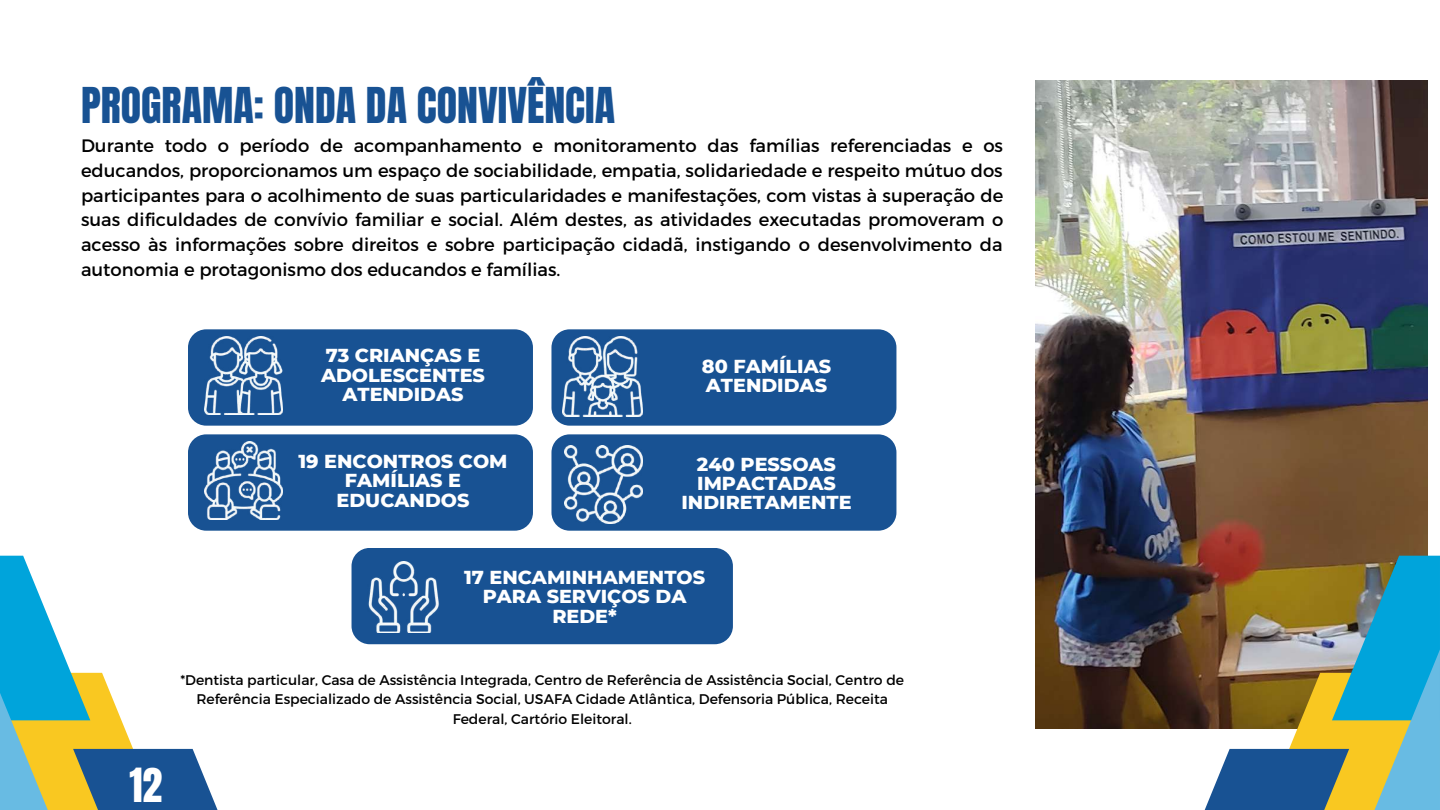
<style>
.page{position:relative;width:1440px;height:810px;background:#fff}
.page>*{position:absolute;margin:0;border:0;box-sizing:border-box;transform-origin:0 0}
.t1{font:42px "Anton";color:#185293}
.t2{font:40px "Anton";color:#fff}
.t3{font:800 19.2px/19.3px "Montserrat";color:#fff;text-align:center}
.t4{font:18px/24.8px "Montserrat";color:#000;text-align:justify}
.t5{font:14px/19.5px "Montserrat";color:#000;text-align:center}
</style>
<div class="page">
<svg style="left:0;top:556px;width:218px;height:254px"></svg>
<img style="left:1036px;top:80px;width:392px;height:648px">
<svg style="left:1199px;top:556px;width:241px;height:254px;background:#758e7a"></svg>
<div style="left:188px;top:329px;width:345px;height:97px;background:#185293;border-radius:18px"></div>
<div style="left:551px;top:329px;width:345px;height:97px;background:#185293;border-radius:18px"></div>
<div style="left:551px;top:434px;width:345px;height:97px;background:#185293;border-radius:18px"></div>
<div style="left:188px;top:434px;width:345px;height:97px;background:#185293;border-radius:18px"></div>
<img style="left:205px;top:337px;width:78px;height:78px">
<img style="left:562px;top:337px;width:81px;height:80px">
<img style="left:565px;top:445px;width:78px;height:78px">
<div style="left:352px;top:548px;width:381px;height:96px;background:#185293;border-radius:18px"></div>
<img style="left:205px;top:442px;width:78px;height:78px">
<img style="left:368px;top:561px;width:71px;height:72px">
<h1 class="t1" style="left:81px;top:75px;width:536px">PROGRAMA: ONDA DA CONVIVÊNCIA</h1>
<p class="t4" style="left:81px;top:133px;width:924px">Durante todo o período de acompanhamento e monitoramento das famílias referenciadas e os educandos, proporcionamos um espaço de sociabilidade, empatia, solidariedade e respeito mútuo dos participantes para o acolhimento de suas particularidades e manifestações, com vistas à superação de suas dificuldades de convívio familiar e social. Além destes, as atividades executadas promoveram o acesso às informações sobre direitos e sobre participação cidadã, instigando o desenvolvimento da autonomia e protagonismo dos educandos e famílias.</p>
<p class="t3" style="left:321px;top:346px;width:165px">73 CRIANÇAS E<br>ADOLESCENTES<br>ATENDIDAS</p>
<p class="t3" style="left:299px;top:452px;width:211px">19 ENCONTROS COM<br>FAMÍLIAS E<br>EDUCANDOS</p>
<p class="t3" style="left:702px;top:356px;width:131px;text-align:left">80 FAMÍLIAS<br>ATENDIDAS</p>
<p class="t3" style="left:681px;top:454px;width:172px">240 PESSOAS<br>IMPACTADAS<br>INDIRETAMENTE</p>
<p class="t3" style="left:464px;top:568px;width:243px">17 ENCAMINHAMENTOS<br>PARA SERVIÇOS DA<br>REDE*</p>
<h2 class="t2" style="left:129px;top:756px;width:34px">12</h2>
<p class="t5" style="left:180px;top:669px;width:725px">*Dentista particular, Casa de Assistência Integrada, Centro de Referência de Assistência Social, Centro de<br>Referência Especializado de Assistência Social, USAFA Cidade Atlântica, Defensoria Pública, Receita<br>Federal, Cartório Eleitoral.</p>
</div>
